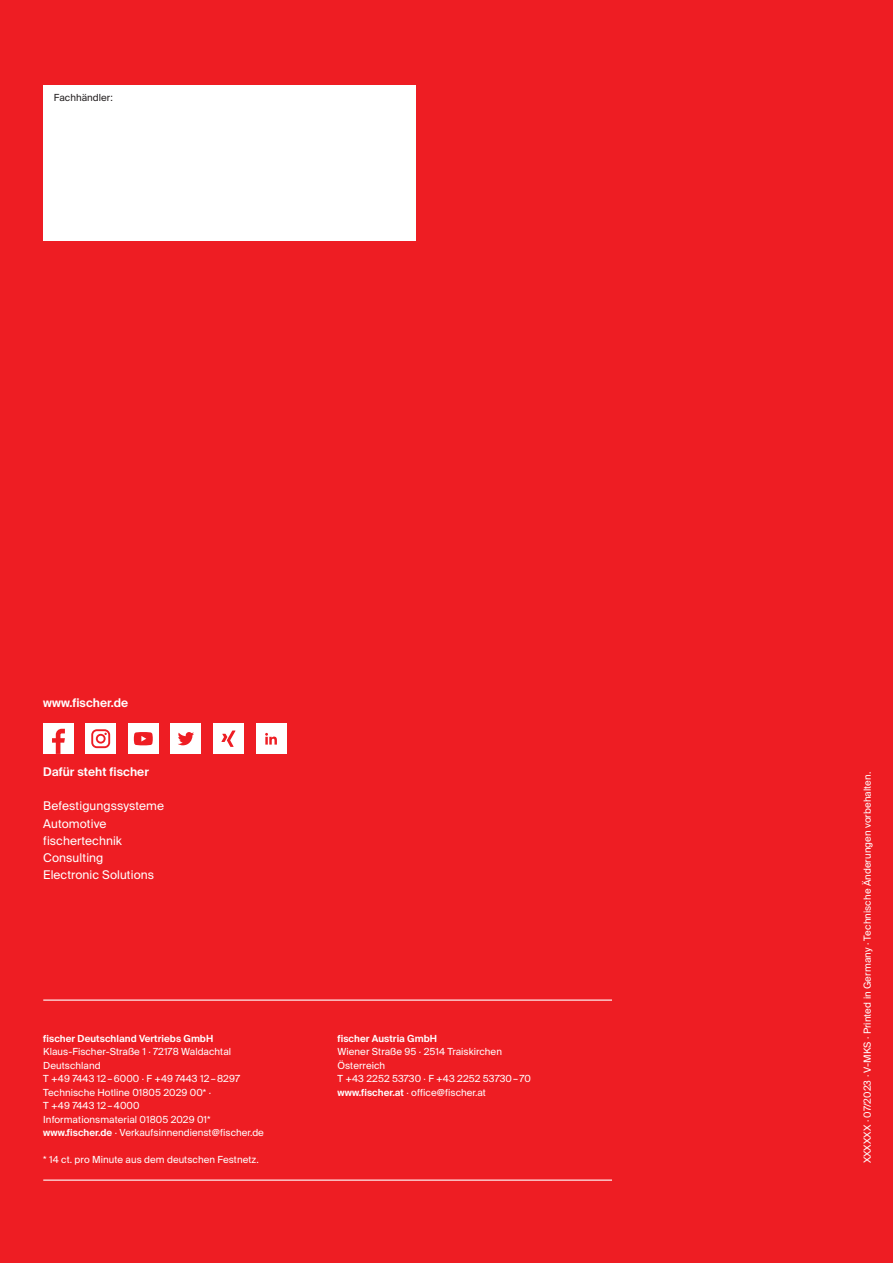
<style>
.page{position:relative;width:893px;height:1263px;background:#ee1d23}
.page>*{position:absolute;margin:0;border:0;box-sizing:border-box;transform-origin:0 0}
.t1{font:12px/17.2px "fischerstrong";letter-spacing:.005em;color:#fff}
.t2{font:600 12px "fischerstrong";letter-spacing:.005em;color:#fff}
.t3{font:9.75px/13.5px "fischerstrong";letter-spacing:.005em;color:#fff}
.t4{font:600 9.75px "fischerstrong";letter-spacing:.005em;color:#fff}
.t5{font:9.75px "fischerstrong";letter-spacing:.005em;color:#231f20}
.s1{font-weight:600}
</style>
<div class="page">
<div style="left:43px;top:85px;width:372px;height:155px;background:#fff"></div>
<hr style="left:43px;top:999px;width:569px;height:2px;background:#fff">
<hr style="left:43px;top:1179px;width:569px;height:2px;background:#fff">
<div style="left:256px;top:723px;width:30px;height:31px;background:#fff"></div>
<svg style="left:265px;top:733px;width:12px;height:12px"></svg>
<div style="left:43px;top:723px;width:31px;height:31px;background:#fff"></div>
<div style="left:86px;top:723px;width:30px;height:31px;background:#fff"></div>
<div style="left:171px;top:723px;width:30px;height:31px;background:#fff"></div>
<svg style="left:178px;top:732px;width:16px;height:13px"></svg>
<div style="left:213px;top:723px;width:31px;height:31px;background:#fff"></div>
<svg style="left:221px;top:730px;width:14px;height:17px"></svg>
<div style="left:128px;top:723px;width:31px;height:31px;background:#fff"></div>
<svg style="left:134px;top:732px;width:19px;height:13px"></svg>
<svg style="left:91px;top:729px;width:19px;height:19px"></svg>
<svg style="left:52px;top:729px;width:13px;height:25px"></svg>
<p class="t5" style="left:54px;top:92px;width:60px">Fachhändler:</p>
<p class="t2" style="left:43px;top:696px;width:86px">www.fischer.de</p>
<p class="t2" style="left:43px;top:765px;width:107px">Dafür steht fischer</p>
<p class="t1" style="left:43px;top:798px;width:122px">Befestigungssysteme<br>Automotive fischertechnik<br>Consulting<br>Electronic Solutions</p>
<p class="t4" style="left:43px;top:1032px;width:171px">fischer Deutschland Vertriebs GmbH</p>
<p class="t3" style="left:43px;top:1045px;width:222px">Klaus-Fischer-Straße 1 · 72178 Waldachtal Deutschland<br>T +49 7443 12–6000 · F +49 7443 12–8297<br>Technische Hotline 01805 2029 00* ·<br>T +49 7443 12–4000<br>Informationsmaterial 01805 2029 01* <span class="s1">www.fischer.de</span> · Verkaufsinnendienst@fischer.de</p>
<p class="t3" style="left:43px;top:1153px;width:217px">* 14 ct. pro Minute aus dem deutschen Festnetz.</p>
<p class="t4" style="left:338px;top:1033px;width:101px">fischer Austria GmbH</p>
<p class="t3" style="left:338px;top:1045px;width:195px">Wiener Straße 95 · 2514 Traiskirchen<br>Österreich<br>T +43 2252 53730 · F +43 2252 53730– 70 <span class="s1">www.fischer.at</span> · office@fischer.at</p>
<p class="t3" style="left:861px;top:1163px;width:393px;rotate:-90deg">XXXXXX · 07/2023 · V-MKS · Printed in Germany · Technische Änderungen vorbehalten.</p>
</div>
